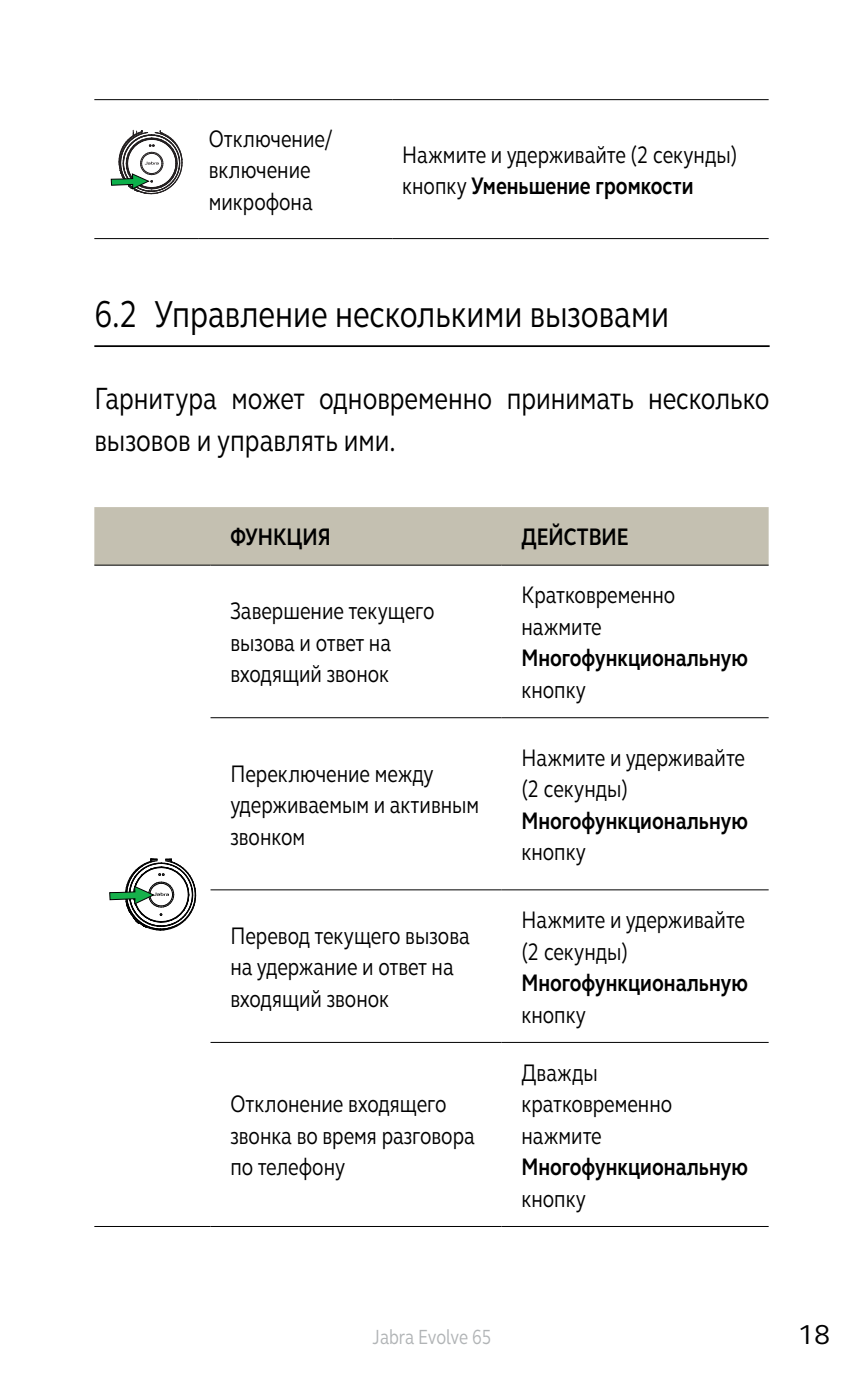
<style>
.page{position:relative;width:864px;height:1389px;background:#fff}
.page>*{position:absolute;margin:0;border:0;box-sizing:border-box;transform-origin:0 0}
.t1{font:38.5px "GN Elliot";color:#000;scale:.8 1}
.t2{font:31.5px/42px "GN Elliot";color:#000;scale:.8 1}
.t3{font:28px "GN Elliot";color:#000}
.t4{font:24.5px/31.5px "GN Elliot";color:#000;scale:.8 1}
.t5{font:700 24.5px "GN Elliot";color:#000;scale:.8 1}
.t6{font:21px "GN Elliot";letter-spacing:-.005em;color:#b1b4b6;scale:.8 1}
.s1{font-weight:700}
</style>
<div class="page">
<hr style="left:94px;top:345px;width:675px;height:2px;background:#000">
<hr style="left:94px;top:99px;width:105px;height:1px;background:#000">
<hr style="left:199px;top:99px;width:193px;height:1px;background:#000">
<hr style="left:392px;top:99px;width:376px;height:1px;background:#000">
<hr style="left:94px;top:238px;width:105px;height:1px;background:#000">
<hr style="left:199px;top:238px;width:193px;height:1px;background:#000">
<hr style="left:392px;top:238px;width:376px;height:1px;background:#000">
<svg style="left:111px;top:130px;width:72px;height:65px"></svg>
<div style="left:94px;top:507px;width:674px;height:58px;background:#c4c0b1"></div>
<hr style="left:94px;top:1226px;width:116px;height:1px;background:#000">
<hr style="left:210px;top:717px;width:291px;height:1px;background:#000">
<hr style="left:501px;top:717px;width:267px;height:1px;background:#000">
<hr style="left:210px;top:889px;width:291px;height:1px;background:#000">
<hr style="left:501px;top:889px;width:267px;height:1px;background:#000">
<hr style="left:210px;top:1042px;width:291px;height:1px;background:#000">
<hr style="left:501px;top:1042px;width:267px;height:1px;background:#000">
<hr style="left:210px;top:1226px;width:291px;height:1px;background:#000">
<hr style="left:501px;top:1226px;width:267px;height:1px;background:#000">
<hr style="left:94px;top:565px;width:116px;height:1px;background:#000">
<hr style="left:210px;top:565px;width:291px;height:1px;background:#000">
<hr style="left:501px;top:565px;width:267px;height:1px;background:#000">
<svg style="left:109px;top:858px;width:87px;height:73px"></svg>
<p class="t4" style="left:209px;top:122px;width:156px">Отключение/ включение микрофона</p>
<p class="t4" style="left:402px;top:138px;width:420px">Нажмите и удерживайте (2 секунды) кнопку <span class="s1">Уменьшение громкости</span></p>
<h1 class="t1" style="left:94px;top:289px;width:719px">6.2 Управление несколькими вызовами</h1>
<p class="t2" style="left:94px;top:377px;width:845px">Гарнитура может одновременно принимать несколько вызовов и управлять ими.</p>
<p class="t5" style="left:230px;top:521px;width:127px">ФУНКЦИЯ</p>
<p class="t5" style="left:521px;top:521px;width:136px">ДЕЙСТВИЕ</p>
<p class="t4" style="left:230px;top:594px;width:256px">Завершение текущего вызова и ответ на входящий звонок</p>
<p class="t4" style="left:230px;top:757px;width:312px">Переключение между удерживаемым и активным звонком</p>
<p class="t4" style="left:230px;top:919px;width:300px">Перевод текущего вызова на удержание и ответ на входящий звонок</p>
<p class="t4" style="left:230px;top:1087px;width:307px">Отклонение входящего звонка во время разговора по телефону</p>
<p class="t4" style="left:521px;top:579px;width:194px">Кратковременно нажмите</p>
<p class="t5" style="left:521px;top:642px;width:284px">Многофункциональную</p>
<p class="t4" style="left:521px;top:673px;width:82px">кнопку</p>
<p class="t4" style="left:521px;top:741px;width:281px">Нажмите и удерживайте (2 секунды)</p>
<p class="t5" style="left:521px;top:804px;width:284px">Многофункциональную</p>
<p class="t4" style="left:521px;top:836px;width:82px">кнопку</p>
<p class="t4" style="left:521px;top:904px;width:281px">Нажмите и удерживайте (2 секунды)</p>
<p class="t5" style="left:521px;top:966px;width:284px">Многофункциональную</p>
<p class="t4" style="left:521px;top:998px;width:82px">кнопку</p>
<p class="t4" style="left:521px;top:1056px;width:190px">Дважды кратковременно нажмите</p>
<p class="t5" style="left:521px;top:1150px;width:284px">Многофункциональную</p>
<p class="t4" style="left:521px;top:1182px;width:82px">кнопку</p>
<p class="t6" style="left:372px;top:1323px;width:150px">Jabra Evolve 65</p>
<p class="t3" style="left:797px;top:1316px;width:34px">18</p>
</div>
